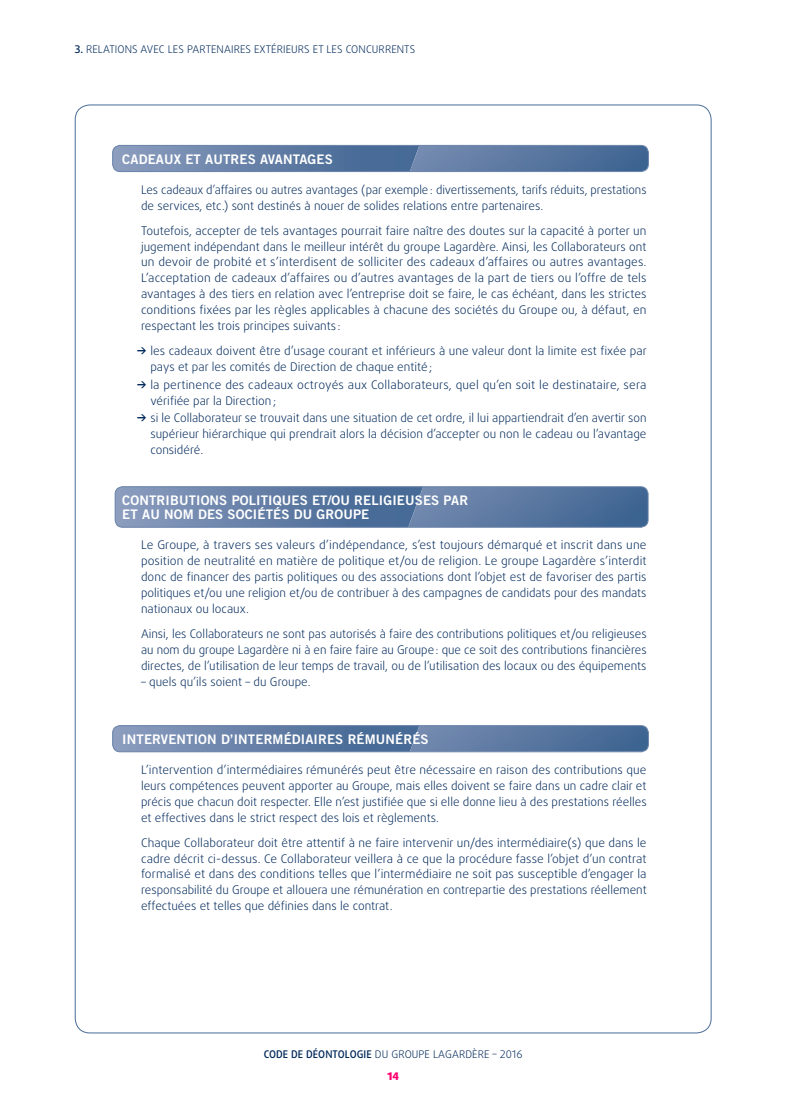
<style>
.page{position:relative;width:786px;height:1112px;background:#fff}
.page>*{position:absolute;margin:0;border:0;box-sizing:border-box;transform-origin:0 0}
.t1{font:13.2px/14.5px "Trade Gothic LT Std Bd 2";letter-spacing:.01em;color:#fff}
.t2{font:300 11.9px/15.9px "Daxline OT";color:#00295a;text-align:justify}
.t3{font:300 10.6px "Daxline OT";letter-spacing:.01em;color:#00295a}
.t4{font:900 10.6px "Daxline OT";color:#ff0071}
.s1{font-weight:500}
</style>
<div class="page">
<svg style="left:113px;top:726px;width:535px;height:26px;background:#647fa7"></svg>
<img style="left:410px;top:727px;width:238px;height:25px">
<div style="left:112px;top:725px;width:537px;height:27px;border:1px solid #6781a8;border-radius:7px"></div>
<svg style="left:113px;top:145px;width:535px;height:27px;background:#647fa7"></svg>
<img style="left:410px;top:145px;width:238px;height:27px">
<div style="left:112px;top:145px;width:537px;height:27px;border:1px solid #6781a8;border-radius:7px"></div>
<svg style="left:115px;top:487px;width:533px;height:40px;background:#657fa7"></svg>
<img style="left:408px;top:487px;width:240px;height:40px">
<div style="left:115px;top:486px;width:533px;height:42px;border:1px solid #6781a8;border-radius:7px"></div>
<p class="t3" style="left:75px;top:44px;width:342px"><span class="s1">3.</span> RELATIONS AVEC LES PARTENAIRES EXTÉRIEURS ET LES CONCURRENTS</p>
<p class="t1" style="left:122px;top:152px;width:212px">CADEAUX ET AUTRES AVANTAGES</p>
<p class="t2" style="left:141px;top:182px;width:507px">Les cadeaux d’affaires ou autres avantages (par exemple : divertissements, tarifs réduits, prestations de services, etc.) sont destinés à nouer de solides relations entre partenaires.</p>
<p class="t2" style="left:141px;top:223px;width:507px">Toutefois, accepter de tels avantages pourrait faire naître des doutes sur la capacité à porter un jugement indépendant dans le meilleur intérêt du groupe Lagardère. Ainsi, les Collaborateurs ont un devoir de probité et s’interdisent de solliciter des cadeaux d’affaires ou autres avantages.<br>L’acceptation de cadeaux d’affaires ou d’autres avantages de la part de tiers ou l’offre de tels avantages à des tiers en relation avec l’entreprise doit se faire, le cas échéant, dans les strictes conditions fixées par les règles applicables à chacune des sociétés du Groupe ou, à défaut, en respectant les trois principes suivants :</p>
<p class="t2" style="left:150px;top:344px;width:498px">les cadeaux doivent être d’usage courant et inférieurs à une valeur dont la limite est fixée par pays et par les comités de Direction de chaque entité ;</p>
<p class="t2" style="left:150px;top:377px;width:498px">la pertinence des cadeaux octroyés aux Collaborateurs, quel qu’en soit le destinataire, sera vérifiée par la Direction ;</p>
<p class="t2" style="left:150px;top:411px;width:498px">si le Collaborateur se trouvait dans une situation de cet ordre, il lui appartiendrait d’en avertir son supérieur hiérarchique qui prendrait alors la décision d’accepter ou non le cadeau ou l’avantage considéré.</p>
<p class="t1" style="left:122px;top:493px;width:347px">CONTRIBUTIONS POLITIQUES ET/OU RELIGIEUSES PAR<br>ET AU NOM DES SOCIÉTÉS DU GROUPE</p>
<p class="t2" style="left:141px;top:538px;width:507px">Le Groupe, à travers ses valeurs d’indépendance, s’est toujours démarqué et inscrit dans une position de neutralité en matière de politique et/ou de religion. Le groupe Lagardère s’interdit donc de financer des partis politiques ou des associations dont l’objet est de favoriser des partis politiques et/ou une religion et/ou de contribuer à des campagnes de candidats pour des mandats nationaux ou locaux.</p>
<p class="t2" style="left:141px;top:627px;width:507px">Ainsi, les Collaborateurs ne sont pas autorisés à faire des contributions politiques et/ou religieuses au nom du groupe Lagardère ni à en faire faire au Groupe : que ce soit des contributions financières directes, de l’utilisation de leur temps de travail, ou de l’utilisation des locaux ou des équipements</p>
<p class="t2" style="left:141px;top:674px;width:171px">– quels qu’ils soient – du Groupe.</p>
<p class="t1" style="left:122px;top:732px;width:308px">INTERVENTION D’INTERMÉDIAIRES RÉMUNÉRÉS</p>
<p class="t2" style="left:141px;top:763px;width:507px">L’intervention d’intermédiaires rémunérés peut être nécessaire en raison des contributions que leurs compétences peuvent apporter au Groupe, mais elles doivent se faire dans un cadre clair et précis que chacun doit respecter. Elle n’est justifiée que si elle donne lieu à des prestations réelles et effectives dans le strict respect des lois et règlements.</p>
<p class="t2" style="left:141px;top:835px;width:507px">Chaque Collaborateur doit être attentif à ne faire intervenir un/des intermédiaire(s) que dans le cadre décrit ci-dessus. Ce Collaborateur veillera à ce que la procédure fasse l’objet d’un contrat formalisé et dans des conditions telles que l’intermédiaire ne soit pas susceptible d’engager la responsabilité du Groupe et allouera une rémunération en contrepartie des prestations réellement effectuées et telles que définies dans le contrat.</p>
<p class="t3" style="left:264px;top:1049px;width:260px"><span class="s1">CODE DE DÉONTOLOGIE</span> DU GROUPE LAGARDÈRE – 2016</p>
<p class="t4" style="left:388px;top:1070px;width:13px">14</p>
</div>
